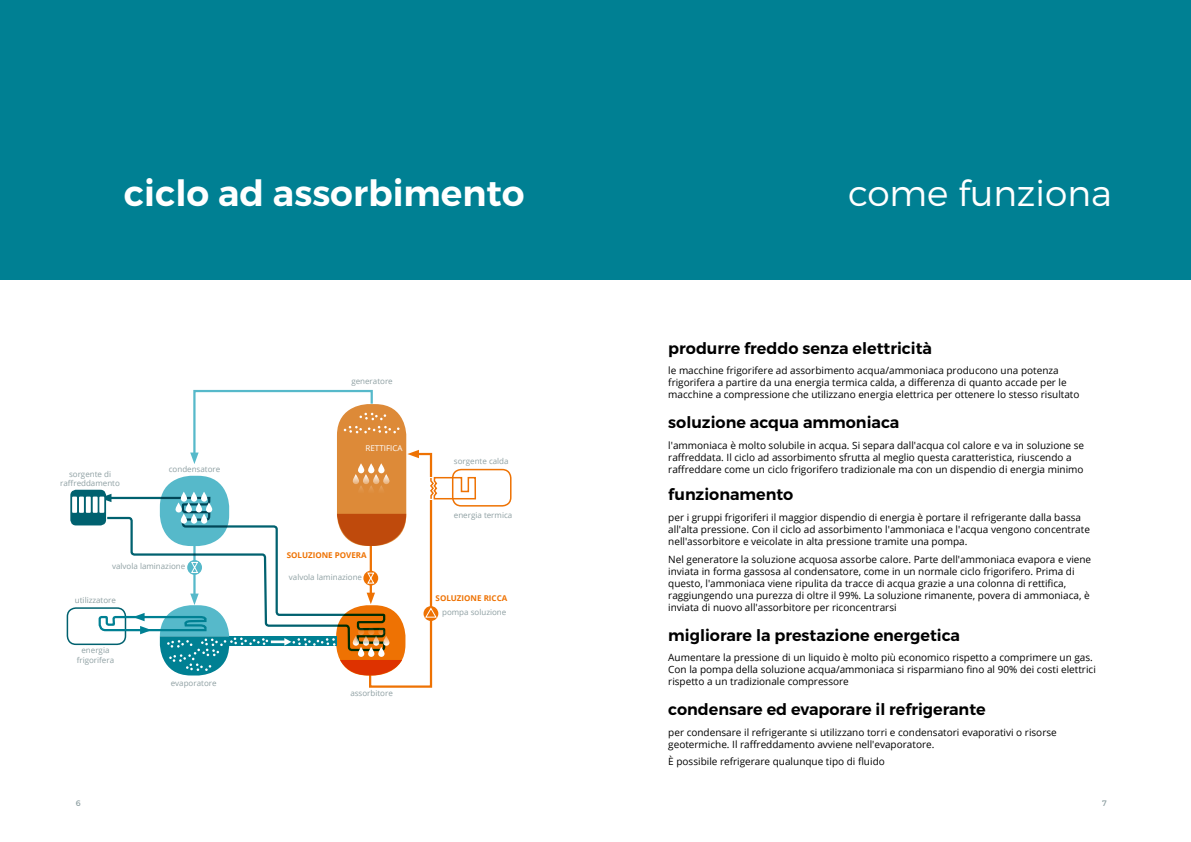
<style>
.page{position:relative;width:1191px;height:842px;background:#fff}
.page>*{position:absolute;margin:0;border:0;box-sizing:border-box;transform-origin:0 0}
.t1{font:600 36px "Montserrat";color:#fff}
.t2{font:300 36px "Montserrat";color:#fff}
.t3{font:600 16px "Montserrat";color:#000}
.t4{font:10px/12px "Open Sans";color:#000}
.t5{font:8px/9.6px "Open Sans";color:#8fa0a3;text-align:center}
.t6{font:700 8px "Open Sans";color:#ee7203}
.t7{font:8px "Open Sans";color:#fff}
.t8{font:8px "Montserrat";color:#8fa0a3}
</style>
<div class="page">
<div style="left:0;top:0;width:1191px;height:280px;background:#008093"></div>
<div style="left:67px;top:607px;width:59px;height:38px;border:2px solid #00616f;border-radius:9px"></div>
<div style="left:452px;top:469px;width:59px;height:38px;border:2px solid #ee7203;border-radius:9px"></div>
<div style="left:70px;top:490px;width:36px;height:35px;background:#00616f;border-radius:6px"></div>
<div style="left:79px;top:497px;width:5px;height:16px;background:#fff"></div>
<div style="left:72px;top:497px;width:5px;height:16px;background:#fff"></div>
<div style="left:86px;top:497px;width:5px;height:16px;background:#fff"></div>
<div style="left:93px;top:497px;width:5px;height:16px;background:#fff"></div>
<svg style="left:97px;top:389px;width:380px;height:299px"></svg>
<h1 class="t1" style="left:124px;top:171px;width:402px">ciclo ad assorbimento</h1>
<h1 class="t2" style="left:848px;top:171px;width:265px">come funziona</h1>
<p class="t5" style="left:60px;top:469px;width:61px">sorgente di raffreddamento</p>
<p class="t5" style="left:169px;top:464px;width:53px">condensatore</p>
<p class="t5" style="left:112px;top:561px;width:75px">valvola laminazione</p>
<p class="t5" style="left:75px;top:595px;width:43px">utilizzatore</p>
<p class="t5" style="left:77px;top:645px;width:39px">energia frigorifera</p>
<p class="t5" style="left:171px;top:678px;width:47px">evaporatore</p>
<p class="t5" style="left:351px;top:376px;width:43px">generatore</p>
<p class="t7" style="left:365px;top:442px;width:38px">RETTIFICA</p>
<p class="t6" style="left:287px;top:550px;width:81px">SOLUZIONE POVERA</p>
<p class="t5" style="left:289px;top:572px;width:75px">valvola laminazione</p>
<p class="t5" style="left:350px;top:688px;width:44px">assorbitore</p>
<p class="t5" style="left:454px;top:456px;width:56px">sorgente calda</p>
<p class="t5" style="left:454px;top:510px;width:60px">energia termica</p>
<p class="t6" style="left:435px;top:592px;width:73px">SOLUZIONE RICCA</p>
<p class="t5" style="left:442px;top:607px;width:66px">pompa soluzione</p>
<h2 class="t3" style="left:668px;top:338px;width:265px">produrre freddo senza elettricità</h2>
<p class="t4" style="left:668px;top:364px;width:413px">le macchine frigorifere ad assorbimento acqua/ammoniaca producono una potenza frigorifera a partire da una energia termica calda, a differenza di quanto accade per le macchine a compressione che utilizzano energia elettrica per ottenere lo stesso risultato</p>
<h2 class="t3" style="left:668px;top:412px;width:233px">soluzione acqua ammoniaca</h2>
<p class="t4" style="left:668px;top:439px;width:417px">l'ammoniaca è molto solubile in acqua. Si separa dall'acqua col calore e va in soluzione se raffreddata. Il ciclo ad assorbimento sfrutta al meglio questa caratteristica, riuscendo a raffreddare come un ciclo frigorifero tradizionale ma con un dispendio di energia minimo</p>
<h2 class="t3" style="left:668px;top:485px;width:127px">funzionamento</h2>
<p class="t4" style="left:668px;top:511px;width:423px">per i gruppi frigoriferi il maggior dispendio di energia è portare il refrigerante dalla bassa all'alta pressione. Con il ciclo ad assorbimento l'ammoniaca e l'acqua vengono concentrate nell'assorbitore e veicolate in alta pressione tramite una pompa.</p>
<p class="t4" style="left:668px;top:553px;width:424px">Nel generatore la soluzione acquosa assorbe calore. Parte dell'ammoniaca evapora e viene inviata in forma gassosa al condensatore, come in un normale ciclo frigorifero. Prima di questo, l'ammoniaca viene ripulita da tracce di acqua grazie a una colonna di rettifica, raggiungendo una purezza di oltre il 99%. La soluzione rimanente, povera di ammoniaca, è inviata di nuovo all'assorbitore per riconcentrarsi</p>
<h2 class="t3" style="left:668px;top:625px;width:293px">migliorare la prestazione energetica</h2>
<p class="t4" style="left:668px;top:651px;width:429px">Aumentare la pressione di un liquido è molto più economico rispetto a comprimere un gas.<br>Con la pompa della soluzione acqua/ammoniaca si risparmiano fino al 90% dei costi elettrici rispetto a un tradizionale compressore</p>
<h2 class="t3" style="left:668px;top:700px;width:319px">condensare ed evaporare il refrigerante</h2>
<p class="t4" style="left:668px;top:726px;width:390px">per condensare il refrigerante si utilizzano torri e condensatori evaporativi o risorse geotermiche. Il raffreddamento avviene nell'evaporatore.</p>
<p class="t4" style="left:668px;top:755px;width:218px">È possibile refrigerare qualunque tipo di fluido</p>
<p class="t8" style="left:76px;top:798px;width:6px">6</p>
<p class="t8" style="left:1102px;top:798px;width:6px">7</p>
</div>
